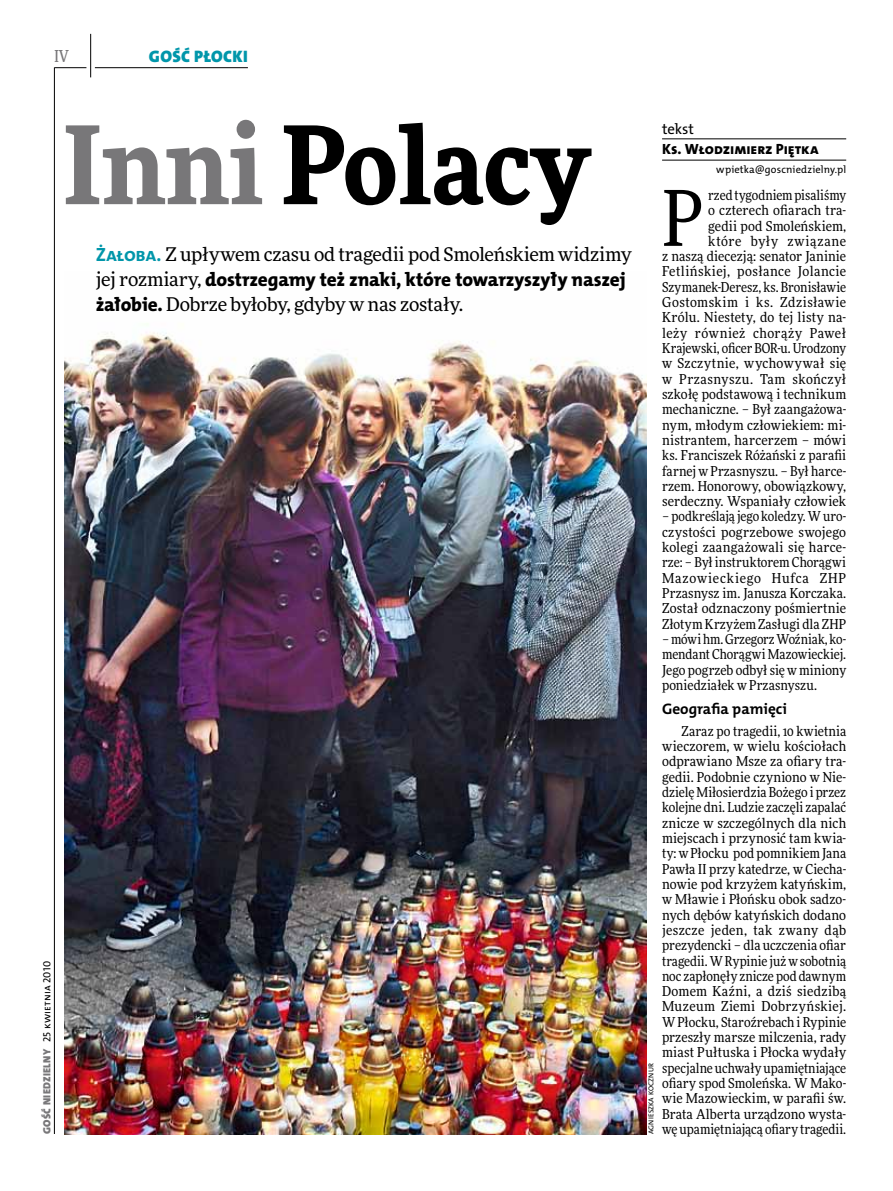
<style>
.page{position:relative;width:893px;height:1191px;background:#fff}
.page>*{position:absolute;margin:0;border:0;box-sizing:border-box;transform-origin:0 0}
.t1{font:900 108px "Freeday Narrow";color:#000}
.t2{font:76.95px "Freeday Narrow News";color:#000}
.t3{font:19.35px "The Mix HP8 Ex Bld";letter-spacing:-.005em;color:#000}
.t4{font:18.9px "Freeday News";letter-spacing:-.015em;color:#000}
.t5{font:16.65px "The Mix HP9 Blk";letter-spacing:.02em;color:#0096aa}
.t6{font:500 16.5px "Freeday Narrow";color:#787779;scale:.9 1}
.t7{font:15.3px "The Mix HP7 Bld";color:#000}
.t8{font:14.85px "The Mix HP8 Ex Bld";letter-spacing:-.005em;color:#000}
.t9{font:14.85px "The Mix HP5 Plain";letter-spacing:-.005em;color:#000}
.t10{font:13.65px/15.3px "Freeday Narrow News";letter-spacing:.01em;color:#000;text-align:justify}
.t11{font:10.5px "The Mix HP9 Blk";letter-spacing:.025em;color:#787779}
.t12{font:10.5px "The Mix HP5 Plain";letter-spacing:.01em;color:#000}
.t13{font:7.2px "The Mix HP5 Plain";letter-spacing:.015em;color:#000}
.s1{color:#787779}
.s2{font-family:"The Mix HP7 Bld";font-size:19.35px;color:#0096aa}
.s3{font-family:"Freeday News";font-size:18.9px}
.s4{font-family:"The Mix HP8 Ex Bld";font-size:19.35px}
.s5{font-family:"The Mix HP5 Plain";color:#000}
</style>
<div class="page">
<hr style="left:54px;top:67px;width:1px;height:1067px;background:#000">
<hr style="left:90px;top:34px;width:1px;height:43px;background:#000">
<hr style="left:54px;top:67px;width:32px;height:1px;background:#000">
<hr style="left:95px;top:67px;width:153px;height:1px;background:#000">
<img style="left:64px;top:323px;width:583px;height:811px">
<hr style="left:662px;top:139px;width:184px;height:1px;background:#000">
<hr style="left:662px;top:160px;width:184px;height:1px;background:#000">
<p class="t6" style="left:54px;top:46px;width:17px">IV</p>
<p class="t5" style="left:149px;top:46px;width:100px">GOŚĆ PŁOCKI</p>
<h1 class="t1" style="left:64px;top:95px;width:528px"><span class="s1">Inni</span> Polacy</h1>
<h3 class="t4" style="left:96px;top:242px;width:537px"><span class="s2">Żałoba.</span> Z upływem czasu od tragedii pod Smoleńskiem widzimy</h3>
<h3 class="t3" style="left:96px;top:267px;width:531px"><span class="s3">jej rozmiary,</span> dostrzegamy też znaki, które towarzyszyły naszej</h3>
<h3 class="t4" style="left:96px;top:292px;width:369px"><span class="s4">żałobie.</span> Dobrze byłoby, gdyby w nas zostały.</h3>
<p class="t11" style="left:40px;top:1134px;width:174px;rotate:-90deg">GOŚĆ NIEDZIELNY <span class="s5">25 kwietnia 2010</span></p>
<p class="t13" style="left:646px;top:1134px;width:72px;rotate:-90deg">Agnieszka Kocznur</p>
<p class="t9" style="left:662px;top:119px;width:33px">tekst</p>
<p class="t8" style="left:662px;top:139px;width:158px">Ks. Włodzimierz Piętka</p>
<p class="t12" style="left:716px;top:163px;width:131px">wpietka@goscniedzielny.pl</p>
<p class="t10" style="left:662px;top:187px;width:186px;text-align:right">rzed tygodniem pisaliśmy<br>o czterech ofiarach tra-<br>gedii pod Smoleńskiem,<br>które były związane<br>z naszą diecezją: senator Janinie<br>Fetlińskiej, posłance Jolancie<br>Szymanek-Deresz, ks. Bronisławie<br>Gostomskim i ks. Zdzisławie<br>Królu. Niestety, do tej listy na&shy;leży również chorąży Paweł<br>Krajewski, oficer BOR-u. Urodzony w Szczytnie, wychowywał się w Przasnyszu. Tam skończył szkołę podstawową i technikum mechaniczne. – Był zaangażowa&shy;nym, młodym człowiekiem: mi&shy;nistrantem, harcerzem – mówi ks. Franciszek Różański z parafii farnej w Przasnyszu. – Był harce&shy;rzem. Honorowy, obowiązkowy, serdeczny. Wspaniały człowiek</p>
<p class="t10" style="left:662px;top:509px;width:186px">– podkreślają jego koledzy. W uro&shy;czystości pogrzebowe swojego kolegi zaangażowali się harce&shy;rze: – Był instruktorem Chorągwi Mazowieckiego Hufca ZHP Przasnysz im. Janusza Korczaka.<br>Został odznaczony pośmiertnie Złotym Krzyżem Zasługi dla ZHP</p>
<p class="t10" style="left:662px;top:631px;width:186px">– mówi hm. Grzegorz Woźniak, ko&shy;mendant Chorągwi Mazowieckiej.<br>Jego pogrzeb odbył się w miniony poniedziałek w Przasnyszu.</p>
<p class="t7" style="left:662px;top:699px;width:127px">Geografia pamięci</p>
<p class="t10" style="left:662px;top:723px;width:186px;text-indent:20px">Zaraz po tragedii, 10 kwietnia wieczorem, w wielu kościołach odprawiano Msze za ofiary tra&shy;gedii. Podobnie czyniono w Nie&shy;dzielę Miłosierdzia Bożego i przez kolejne dni. Ludzie zaczęli zapalać znicze w szczególnych dla nich miejscach i przynosić tam kwia&shy;ty: w Płocku pod pomnikiem Jana Pawła II przy katedrze, w Ciecha&shy;nowie pod krzyżem katyńskim, w Mławie i Płońsku obok sadzo&shy;nych dębów katyńskich dodano jeszcze jeden, tak zwany dąb prezydencki – dla uczczenia ofiar tragedii. W Rypinie już w sobotnią noc zapłonęły znicze pod dawnym Domem Kaźni, a dziś siedzibą Muzeum Ziemi Dobrzyńskiej.<br>W Płocku, Staroźrebach i Rypinie przeszły marsze milczenia, rady miast Pułtuska i Płocka wydały specjalne uchwały upamiętniające ofiary spod Smoleńska. W Mako&shy;wie Mazowieckim, w parafii św.<br>Brata Alberta urządzono wysta&shy;wę upamiętniającą ofiary tragedii.</p>
<h2 class="t2" style="left:662px;top:171px;width:43px">P</h2>
</div>
